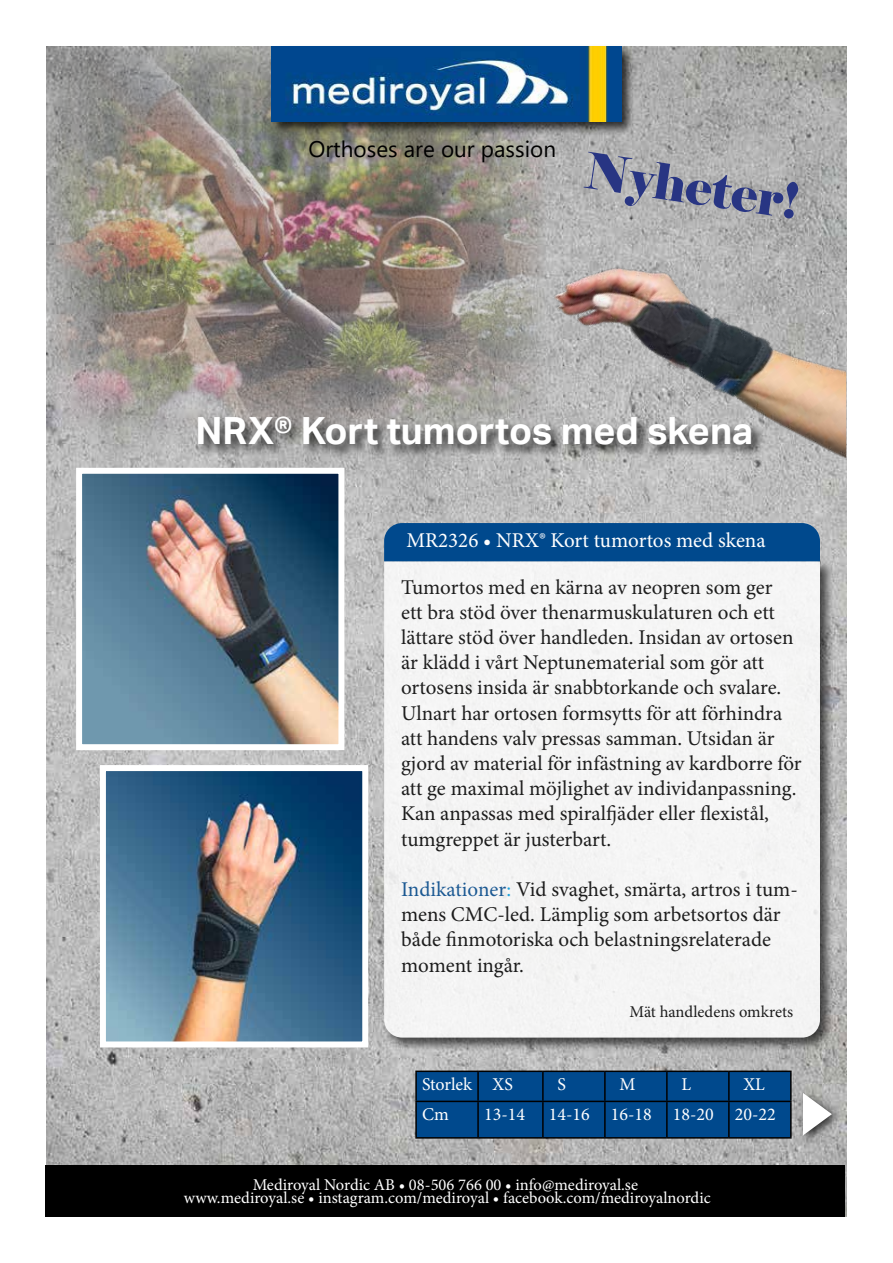
<style>
.page{position:relative;width:893px;height:1263px;background:#fff}
.page>*{position:absolute;margin:0;border:0;box-sizing:border-box;transform-origin:0 0}
.t1{font:49.5px "Elephant";color:#283583}
.t2{font:700 37.5px "Aktiv Grotesk";color:#fff}
.t3{font:22.5px "Segoe UI";color:#000}
.t4{font:21px/25.2px "Minion Pro";letter-spacing:-.005em;color:#000}
.t5{font:21px "Minion Pro";color:#fff}
.t6{font:18px "Minion Pro";color:#fff}
.t7{font:16.5px/13.5px "Minion Pro";color:#fff;text-align:center}
.t8{font:16.5px "Minion Pro";color:#000}
.s1{color:#00498d}
.s2{color:#009fe3}
</style>
<div class="page">
<img style="left:47px;top:47px;width:799px;height:1169px">
<img style="left:47px;top:47px;width:500px;height:387px">
<div style="left:269px;top:45px;width:366px;height:90px;background:#000;opacity:.75"></div>
<img style="left:272px;top:47px;width:349px;height:74px">
<div style="left:196px;top:415px;width:569px;height:44px;background:#000;opacity:.75"></div>
<div style="left:382px;top:559px;width:452px;height:493px;background:#000;opacity:.75"></div>
<div style="left:384px;top:561px;width:436px;height:476px;background:#f5f5f5"></div>
<div style="left:46px;top:1165px;width:799px;height:51px;background:#000"></div>
<img style="left:83px;top:475px;width:254px;height:268px">
<div style="left:76px;top:468px;width:268px;height:282px;border:6px solid #fff"></div>
<img style="left:107px;top:772px;width:254px;height:268px">
<div style="left:100px;top:765px;width:268px;height:282px;border:6px solid #fff"></div>
<img style="left:547px;top:196px;width:299px;height:271px">
<div style="left:384px;top:523px;width:436px;height:38px;background:#00498d"></div>
<div style="left:417px;top:1072px;width:373px;height:65px;background:#00498d"></div>
<hr style="left:415px;top:1070px;width:63px;height:2px;background:#000">
<hr style="left:415px;top:1072px;width:2px;height:29px;background:#000">
<hr style="left:478px;top:1070px;width:65px;height:2px;background:#000">
<hr style="left:477px;top:1072px;width:2px;height:29px;background:#000">
<hr style="left:543px;top:1070px;width:62px;height:2px;background:#000">
<hr style="left:542px;top:1072px;width:2px;height:29px;background:#000">
<hr style="left:605px;top:1070px;width:62px;height:2px;background:#000">
<hr style="left:604px;top:1072px;width:2px;height:29px;background:#000">
<hr style="left:667px;top:1070px;width:62px;height:2px;background:#000">
<hr style="left:666px;top:1072px;width:2px;height:29px;background:#000">
<hr style="left:729px;top:1070px;width:63px;height:2px;background:#000">
<hr style="left:728px;top:1072px;width:2px;height:29px;background:#000">
<hr style="left:790px;top:1072px;width:2px;height:29px;background:#000">
<hr style="left:415px;top:1101px;width:63px;height:1px;background:#000">
<hr style="left:415px;top:1102px;width:2px;height:35px;background:#000">
<hr style="left:478px;top:1101px;width:65px;height:1px;background:#000">
<hr style="left:477px;top:1102px;width:2px;height:35px;background:#000">
<hr style="left:543px;top:1101px;width:62px;height:1px;background:#000">
<hr style="left:542px;top:1102px;width:2px;height:35px;background:#000">
<hr style="left:605px;top:1101px;width:62px;height:1px;background:#000">
<hr style="left:604px;top:1102px;width:2px;height:35px;background:#000">
<hr style="left:667px;top:1101px;width:62px;height:1px;background:#000">
<hr style="left:666px;top:1102px;width:2px;height:35px;background:#000">
<hr style="left:729px;top:1101px;width:63px;height:1px;background:#000">
<hr style="left:728px;top:1102px;width:2px;height:35px;background:#000">
<hr style="left:790px;top:1102px;width:2px;height:35px;background:#000">
<hr style="left:415px;top:1137px;width:63px;height:1px;background:#000">
<hr style="left:478px;top:1137px;width:65px;height:1px;background:#000">
<hr style="left:543px;top:1137px;width:62px;height:1px;background:#000">
<hr style="left:605px;top:1137px;width:62px;height:1px;background:#000">
<hr style="left:667px;top:1137px;width:62px;height:1px;background:#000">
<hr style="left:729px;top:1137px;width:63px;height:1px;background:#000">
<div style="left:798px;top:1089px;width:44px;height:56px;background:#000;opacity:.75"></div>
<svg style="left:803px;top:1093px;width:29px;height:42px"></svg>
<p class="t3" style="left:308px;top:127px;width:249px">Orthoses are our passion</p>
<h1 class="t1" style="left:590px;top:140px;width:217px;rotate:8deg">Nyheter!</h1>
<h2 class="t2" style="left:196px;top:409px;width:559px">NRX® Kort tumortos med skena</h2>
<p class="t5" style="left:406px;top:526px;width:361px">MR2326 • NRX® Kort tumortos med skena</p>
<p class="t4" style="left:401px;top:574px;width:402px">Tumortos med en kärna av neopren som ger<br>ett bra stöd över thenarmuskulaturen och ett lättare stöd över handleden. Insidan av ortosen är klädd i vårt Neptunematerial som gör att ortosens insida är snabbtorkande och svalare.<br>Ulnart har ortosen formsytts för att förhindra att handens valv pressas samman. Utsidan är gjord av material för infästning av kardborre för att ge maximal möjlighet av individanpassning.<br>Kan anpassas med spiralfjäder eller flexistål, tumgreppet är justerbart.</p>
<p class="t4" style="left:401px;top:877px;width:398px"><span class="s1">Indikationer</span><span class="s2">:</span> Vid svaghet, smärta, artros i tum&shy;mens CMC-led. Lämplig som arbetsortos där både finmotoriska och belastningsrelaterade moment ingår.</p>
<p class="t8" style="left:630px;top:1000px;width:165px">Mät handledens omkrets</p>
<p class="t6" style="left:422px;top:1072px;width:92px">Storlek XS</p>
<p class="t6" style="left:557px;top:1072px;width:10px">S</p>
<p class="t6" style="left:619px;top:1072px;width:18px">M</p>
<p class="t6" style="left:681px;top:1072px;width:11px">L</p>
<p class="t6" style="left:743px;top:1072px;width:23px">XL</p>
<p class="t6" style="left:422px;top:1103px;width:28px">Cm</p>
<p class="t6" style="left:484px;top:1103px;width:42px">13-14</p>
<p class="t6" style="left:549px;top:1103px;width:228px">14-16 16-18 18-20 20-22</p>
<p class="t7" style="left:184px;top:1178px;width:528px">Mediroyal Nordic AB • 08-506 766 00 • info@mediroyal.se<br>www.mediroyal.se • instagram.com/mediroyal • facebook.com/mediroyalnordic</p>
</div>
